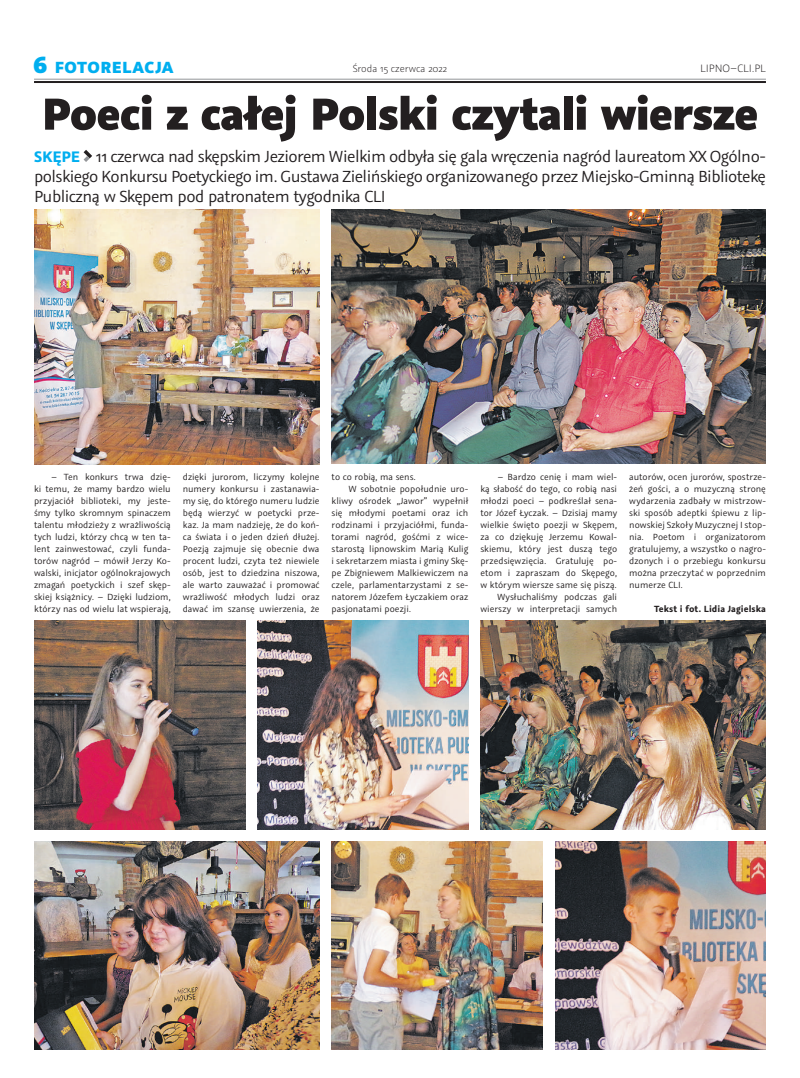
<style>
.page{position:relative;width:800px;height:1078px;background:#fff}
.page>*{position:absolute;margin:0;border:0;box-sizing:border-box;transform-origin:0 0}
.t1{font:800 50px "Graublau Sans";letter-spacing:-.025em;color:#231f20}
.t2{font:18px/20px "Graublau Sans";letter-spacing:-.03em;color:#231f20;text-align:justify}
.t3{font:800 18px "Graublau Sans";letter-spacing:.03em;color:#00aeef}
.t4{font:300 12px "Graublau Sans";color:#231f20}
.t5{font:300 11px "Graublau Sans";color:#231f20}
.t6{font:10px/12px "Graublau Sans";color:#231f20;text-align:justify}
.t7{font:700 10px "Graublau Sans";letter-spacing:.005em;color:#231f20}
.s1{font-size:26px}
.s2{font-weight:700;font-size:17px;color:#00aeef}
</style>
<div class="page">
<hr style="left:34px;top:79px;width:731px;height:1px;background:#939598">
<hr style="left:34px;top:81px;width:731px;height:2px;background:#231f20">
<svg style="left:84px;top:150px;width:8px;height:12px"></svg>
<img style="left:480px;top:620px;width:285px;height:208px">
<img style="left:331px;top:210px;width:434px;height:253px">
<img style="left:34px;top:620px;width:211px;height:208px">
<img style="left:34px;top:210px;width:285px;height:254px">
<img style="left:555px;top:841px;width:210px;height:208px">
<img style="left:331px;top:841px;width:211px;height:208px">
<img style="left:257px;top:620px;width:211px;height:208px">
<img style="left:34px;top:841px;width:285px;height:208px">
<h2 class="t3" style="left:33px;top:55px;width:142px"><span class="s1">6</span> FOTORELACJA</h2>
<p class="t5" style="left:352px;top:62px;width:96px">Środa 15 czerwca 2022</p>
<p class="t4" style="left:700px;top:61px;width:67px">LIPNO–CLI.PL</p>
<h1 class="t1" style="left:42px;top:80px;width:718px">Poeci z całej Polski czytali wiersze</h1>
<p class="t2" style="left:34px;top:146px;width:733px"><span class="s2">SKĘPE</span> 11 czerwca nad skępskim Jeziorem Wielkim odbyła się gala wręczenia nagród laureatom XX Ogólno&shy;polskiego Konkursu Poetyckiego im. Gustawa Zielińskiego organizowanego przez Miejsko-Gminną Bibliotekę Publiczną w Skępem pod patronatem tygodnika CLI</p>
<p class="t6" style="left:34px;top:471px;width:138px;text-indent:17px">– Ten konkurs trwa dzię&shy;ki temu, że mamy bardzo wielu przyjaciół biblioteki, my jeste&shy;śmy tylko skromnym spinaczem talentu młodzieży z wrażliwością tych ludzi, którzy chcą w ten ta&shy;lent zainwestować, czyli funda&shy;torów nagród – mówił Jerzy Ko&shy;walski, inicjator ogólnokrajowych zmagań poetyckich i szef skęp&shy;skiej książnicy. – Dzięki ludziom, którzy nas od wielu lat wspierają,</p>
<p class="t6" style="left:183px;top:471px;width:138px">dzięki jurorom, liczymy kolejne numery konkursu i zastanawia&shy;my się, do którego numeru ludzie będą wierzyć w poetycki prze&shy;kaz. Ja mam nadzieję, że do koń&shy;ca świata i o jeden dzień dłużej.<br>Poezją zajmuje się obecnie dwa procent ludzi, czyta też niewiele osób, jest to dziedzina niszowa, ale warto zauważać i promować wrażliwość młodych ludzi oraz dawać im szansę uwierzenia, że</p>
<p class="t6" style="left:331px;top:471px;width:86px">to co robią, ma sens.</p>
<p class="t6" style="left:348px;top:483px;width:121px">W sobotnie popołudnie uro-</p>
<p class="t6" style="left:331px;top:495px;width:138px">kliwy ośrodek „Jawor” wypełnił</p>
<p class="t6" style="left:331px;top:507px;width:138px">się młodymi poetami oraz ich</p>
<p class="t6" style="left:331px;top:519px;width:138px">rodzinami i przyjaciółmi, funda-</p>
<p class="t6" style="left:331px;top:531px;width:138px">torami nagród, gośćmi z wice-</p>
<p class="t6" style="left:331px;top:543px;width:138px">starostą lipnowskim Marią Kulig</p>
<p class="t6" style="left:331px;top:555px;width:138px">i sekretarzem miasta i gminy Skę-</p>
<p class="t6" style="left:331px;top:567px;width:138px">pe Zbigniewem Malkiewiczem na</p>
<p class="t6" style="left:331px;top:579px;width:138px">czele, parlamentarzystami z se-</p>
<p class="t6" style="left:331px;top:591px;width:138px">natorem Józefem Łyczakiem oraz</p>
<p class="t6" style="left:331px;top:603px;width:81px">pasjonatami poezji.</p>
<p class="t6" style="left:480px;top:471px;width:138px;text-align:right">– Bardzo cenię i mam wiel-<br>ką słabość do tego, co robią nasi młodzi poeci – podkreślał sena&shy;tor Józef Łyczak. – Dzisiaj mamy wielkie święto poezji w Skępem, za co dziękuję Jerzemu Kowal&shy;skiemu, który jest duszą tego przedsięwzięcia. Gratuluję po&shy;etom i zapraszam do Skępego, w którym wiersze same się piszą.<br>Wysłuchaliśmy podczas gali wierszy w interpretacji samych</p>
<p class="t6" style="left:629px;top:471px;width:138px">autorów, ocen jurorów, spostrze&shy;żeń gości, a o muzyczną stronę wydarzenia zadbały w mistrzow&shy;ski sposób adeptki śpiewu z lip&shy;nowskiej Szkoły Muzycznej I stop&shy;nia. Poetom i organizatorom gratulujemy, a wszystko o nagro&shy;dzonych i o przebiegu konkursu można przeczytać w poprzednim numerze CLI.</p>
<p class="t7" style="left:653px;top:602px;width:113px">Tekst i fot. Lidia Jagielska</p>
</div>
